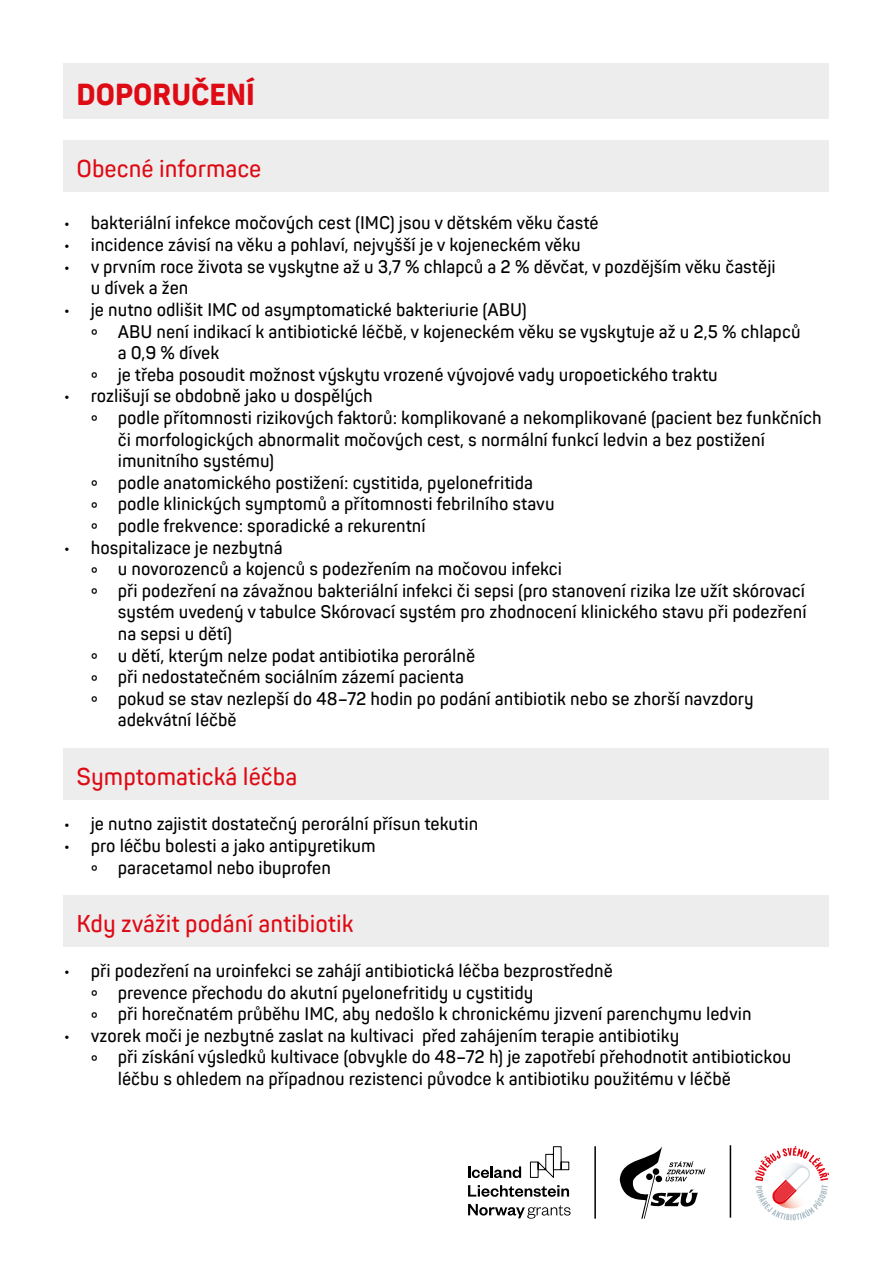
<style>
.page{position:relative;width:893px;height:1263px;background:#fff}
.page>*{position:absolute;margin:0;border:0;box-sizing:border-box;transform-origin:0 0}
.t1{font:800 30px "Panton Narrow";color:#de0a14}
.t2{font:600 24px "Panton Narrow";color:#de0a14}
.t3{font:600 18px/21.6px "Panton Narrow";color:#000}
</style>
<div class="page">
<hr style="left:594px;top:1146px;width:2px;height:73px;background:#000">
<svg style="left:529px;top:1146px;width:41px;height:32px"></svg>
<svg style="left:468px;top:1166px;width:53px;height:12px"></svg>
<svg style="left:468px;top:1185px;width:101px;height:12px"></svg>
<svg style="left:468px;top:1204px;width:102px;height:15px"></svg>
<svg style="left:620px;top:1146px;width:86px;height:73px"></svg>
<svg style="left:755px;top:1146px;width:74px;height:74px"></svg>
<hr style="left:730px;top:1145px;width:1px;height:73px;background:#000">
<div style="left:64px;top:64px;width:765px;height:55px;background:#ededed"></div>
<div style="left:64px;top:140px;width:765px;height:51px;background:#ededed"></div>
<div style="left:64px;top:748px;width:765px;height:51px;background:#ededed"></div>
<div style="left:64px;top:895px;width:765px;height:51px;background:#ededed"></div>
<h1 class="t1" style="left:77px;top:76px;width:180px">DOPORUČENÍ</h1>
<h2 class="t2" style="left:77px;top:154px;width:186px">Obecné informace</h2>
<p class="t3" style="left:64px;top:212px;width:536px">• bakteriální infekce močových cest (IMC) jsou v dětském věku časté</p>
<p class="t3" style="left:64px;top:234px;width:519px">• incidence závisí na věku a pohlaví, nejvyšší je v kojeneckém věku</p>
<p class="t3" style="left:91px;top:255px;width:686px;text-indent:-27px">• v prvním roce života se vyskytne až u 3,7 % chlapců a 2 % děvčat, v pozdějším věku častěji u dívek a žen</p>
<p class="t3" style="left:64px;top:299px;width:464px">• je nutno odlišit IMC od asymptomatické bakteriurie (ABU)</p>
<p class="t3" style="left:91px;top:320px;width:711px">° ABU není indikací k antibiotické léčbě, v kojeneckém věku se vyskytuje až u 2,5 % chlapců</p>
<p class="t3" style="left:118px;top:342px;width:103px">a 0,9 % dívek</p>
<p class="t3" style="left:91px;top:363px;width:629px">° je třeba posoudit možnost výskytu vrozené vývojové vady uropoetického traktu</p>
<p class="t3" style="left:64px;top:385px;width:311px">• rozlišují se obdobně jako u dospělých</p>
<p class="t3" style="left:91px;top:407px;width:732px">° podle přítomnosti rizikových faktorů: komplikované a nekomplikované (pacient bez funkčních</p>
<p class="t3" style="left:118px;top:428px;width:649px">či morfologických abnormalit močových cest, s normální funkcí ledvin a bez postižení</p>
<p class="t3" style="left:118px;top:450px;width:158px">imunitního systému)</p>
<p class="t3" style="left:91px;top:471px;width:444px">° podle anatomického postižení: cystitida, pyelonefritida</p>
<p class="t3" style="left:91px;top:493px;width:465px">° podle klinických symptomů a přítomnosti febrilního stavu</p>
<p class="t3" style="left:91px;top:515px;width:336px">° podle frekvence: sporadické a rekurentní</p>
<p class="t3" style="left:64px;top:536px;width:220px">• hospitalizace je nezbytná</p>
<p class="t3" style="left:91px;top:558px;width:473px">° u novorozenců a kojenců s podezřením na močovou infekci</p>
<p class="t3" style="left:91px;top:579px;width:716px">° při podezření na závažnou bakteriální infekci či sepsi (pro stanovení rizika lze užít skórovací</p>
<p class="t3" style="left:118px;top:601px;width:690px">systém uvedený v tabulce Skórovací systém pro zhodnocení klinického stavu při podezření</p>
<p class="t3" style="left:118px;top:623px;width:116px">na sepsi u dětí)</p>
<p class="t3" style="left:91px;top:644px;width:386px">° u dětí, kterým nelze podat antibiotika perorálně</p>
<p class="t3" style="left:91px;top:666px;width:375px">° při nedostatečném sociálním zázemí pacienta</p>
<p class="t3" style="left:91px;top:687px;width:665px">° pokud se stav nezlepší do 48–72 hodin po podání antibiotik nebo se zhorší navzdory</p>
<p class="t3" style="left:118px;top:709px;width:120px">adekvátní léčbě</p>
<h2 class="t2" style="left:77px;top:762px;width:222px">Symptomatická léčba</h2>
<p class="t3" style="left:64px;top:813px;width:416px">• je nutno zajistit dostatečný perorální přísun tekutin</p>
<p class="t3" style="left:91px;top:835px;width:286px;text-indent:-27px">• pro léčbu bolesti a jako antipyretikum ° paracetamol nebo ibuprofen</p>
<h2 class="t2" style="left:77px;top:908px;width:279px">Kdy zvážit podání antibiotik</h2>
<p class="t3" style="left:91px;top:960px;width:662px;text-indent:-27px">• při podezření na uroinfekci se zahájí antibiotická léčba bezprostředně<br>° prevence přechodu do akutní pyelonefritidy u cystitidy<br>° při horečnatém průběhu IMC, aby nedošlo k chronickému jizvení parenchymu ledvin</p>
<p class="t3" style="left:64px;top:1024px;width:617px">• vzorek moči je nezbytné zaslat na kultivaci před zahájením terapie antibiotiky</p>
<p class="t3" style="left:91px;top:1046px;width:702px">° při získání výsledků kultivace (obvykle do 48–72 h) je zapotřebí přehodnotit antibiotickou</p>
<p class="t3" style="left:118px;top:1068px;width:615px">léčbu s ohledem na případnou rezistenci původce k antibiotiku použitému v léčbě</p>
</div>
